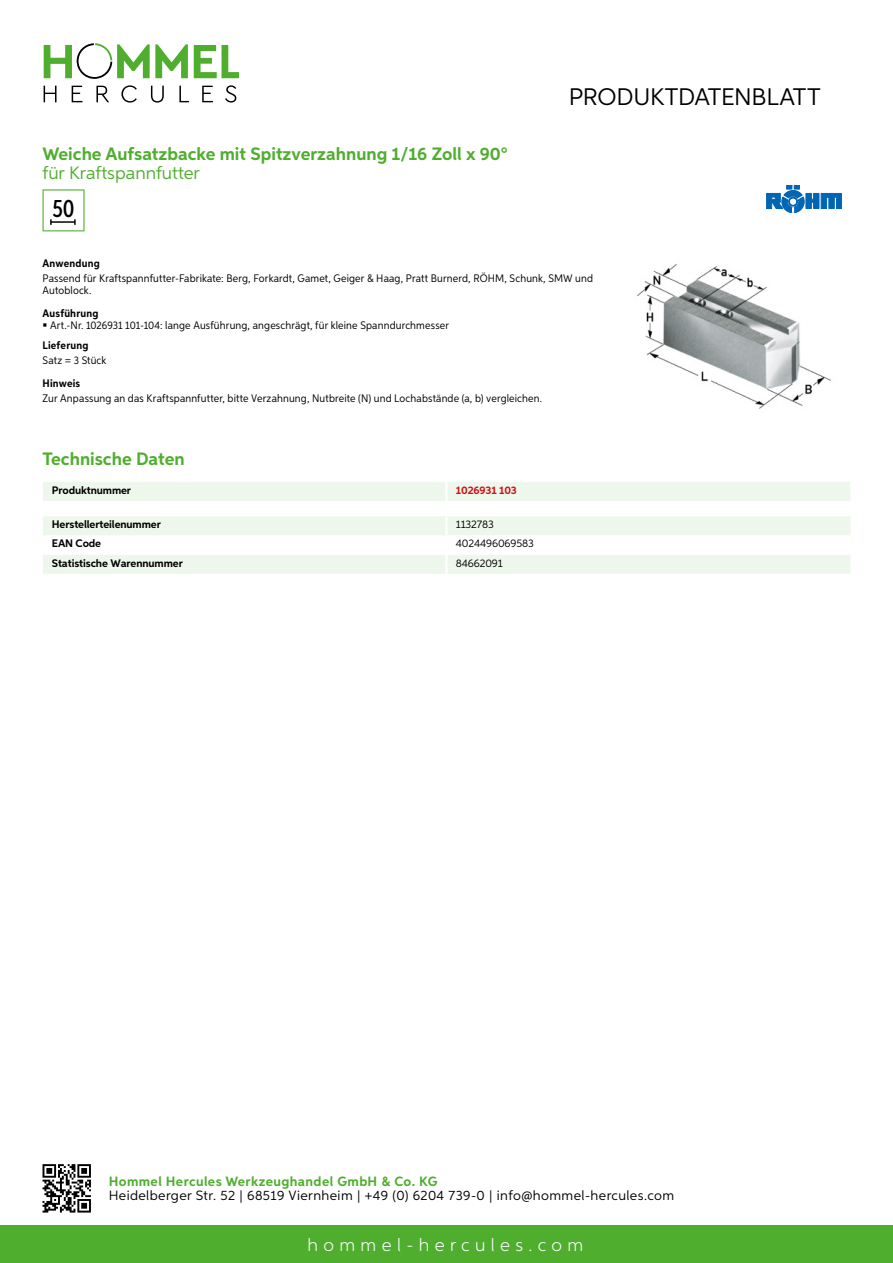
<style>
.page{position:relative;width:893px;height:1263px;background:#fff}
.page>*{position:absolute;margin:0;border:0;box-sizing:border-box;transform-origin:0 0}
.t1{font:500 25.2px "Aspira XX Nar";color:#000}
.t2{font:24px "Aspira";letter-spacing:-.01em;color:#000}
.t3{font:700 18px "Aspira";color:#50ae2f}
.t4{font:300 18px "Aspira";letter-spacing:.3em;color:#fff}
.t5{font:18px "Aspira";color:#50ae2f}
.t6{font:13.5px "Aspira";letter-spacing:.03em;color:#000}
.t7{font:700 13.5px "Aspira";letter-spacing:.03em;color:#50ae2f}
.t8{font:10.95px/12px "Aspira Nar";letter-spacing:.015em;color:#000}
.t9{font:700 10.95px "Aspira";letter-spacing:-.01em;color:#000}
.t10{font:700 10.95px "Aspira Nar";letter-spacing:.02em;color:#000}
.t11{font:10.95px "Aspira";letter-spacing:-.01em;color:#000}
.t12{font:700 10.95px "Aspira";letter-spacing:-.01em;color:#cd1013}
</style>
<div class="page">
<div style="left:0;top:1226px;width:893px;height:37px;background:#50ae2f"></div>
<svg style="left:43px;top:1164px;width:48px;height:48px"></svg>
<svg style="left:194px;top:45px;width:45px;height:33px"></svg>
<svg style="left:44px;top:43px;width:144px;height:36px"></svg>
<svg style="left:44px;top:86px;width:13px;height:16px"></svg>
<svg style="left:72px;top:86px;width:10px;height:16px"></svg>
<svg style="left:96px;top:86px;width:13px;height:16px"></svg>
<svg style="left:121px;top:85px;width:16px;height:18px"></svg>
<svg style="left:151px;top:86px;width:13px;height:17px"></svg>
<svg style="left:179px;top:86px;width:10px;height:16px"></svg>
<svg style="left:202px;top:86px;width:11px;height:16px"></svg>
<svg style="left:225px;top:85px;width:11px;height:18px"></svg>
<div style="left:43px;top:482px;width:807px;height:19px;background:#eef7eb"></div>
<hr style="left:445px;top:482px;width:3px;height:19px;background:#fff">
<svg style="left:43px;top:516px;width:807px;height:58px"></svg>
<hr style="left:445px;top:555px;width:3px;height:19px;background:#fff">
<svg style="left:43px;top:189px;width:42px;height:42px"></svg>
<img style="left:637px;top:264px;width:194px;height:145px">
<svg style="left:766px;top:185px;width:76px;height:28px"></svg>
<h3 class="t3" style="left:43px;top:142px;width:467px">Weiche Aufsatzbacke mit Spitzverzahnung 1/16 Zoll x 90°</h3>
<h3 class="t5" style="left:43px;top:162px;width:159px">für Kraftspannfutter</h3>
<h1 class="t1" style="left:52px;top:193px;width:24px">50</h1>
<h2 class="t2" style="left:569px;top:82px;width:253px">Produktdatenblatt</h2>
<p class="t10" style="left:43px;top:257px;width:59px">Anwendung</p>
<p class="t8" style="left:43px;top:273px;width:552px">Passend für Kraftspannfutter-Fabrikate: Berg, Forkardt, Gamet, Geiger &amp; Haag, Pratt Burnerd, RÖHM, Schunk, SMW und<br>Autoblock.</p>
<p class="t10" style="left:43px;top:306px;width:58px">Ausführung</p>
<p class="t8" style="left:50px;top:319px;width:400px">Art.-Nr. 1026931 101-104: lange Ausführung, angeschrägt, für kleine Spanndurchmesser</p>
<p class="t10" style="left:43px;top:338px;width:47px">Lieferung</p>
<p class="t8" style="left:43px;top:354px;width:65px">Satz = 3 Stück</p>
<p class="t10" style="left:43px;top:376px;width:39px">Hinweis</p>
<p class="t8" style="left:43px;top:392px;width:501px">Zur Anpassung an das Kraftspannfutter, bitte Verzahnung, Nutbreite (N) und Lochabstände (a, b) vergleichen.</p>
<h3 class="t3" style="left:43px;top:448px;width:144px">Technische Daten</h3>
<p class="t9" style="left:52px;top:483px;width:81px">Produktnummer</p>
<p class="t12" style="left:456px;top:483px;width:63px">1026931 103</p>
<p class="t9" style="left:52px;top:518px;width:111px">Herstellerteilenummer</p>
<p class="t11" style="left:456px;top:518px;width:40px">1132783</p>
<p class="t9" style="left:52px;top:537px;width:51px">EAN Code</p>
<p class="t11" style="left:456px;top:537px;width:79px">4024496069583</p>
<p class="t9" style="left:52px;top:556px;width:132px">Statistische Warennummer</p>
<p class="t11" style="left:456px;top:556px;width:48px">84662091</p>
<p class="t7" style="left:109px;top:1172px;width:330px">Hommel Hercules Werkzeughandel GmbH &amp; Co. KG</p>
<p class="t6" style="left:109px;top:1187px;width:567px">Heidelberger Str. 52 | 68519 Viernheim | +49 (0) 6204 739-0 | info@hommel-hercules.com</p>
<h3 class="t4" style="left:307px;top:1234px;width:277px">hommel-hercules.com</h3>
</div>
